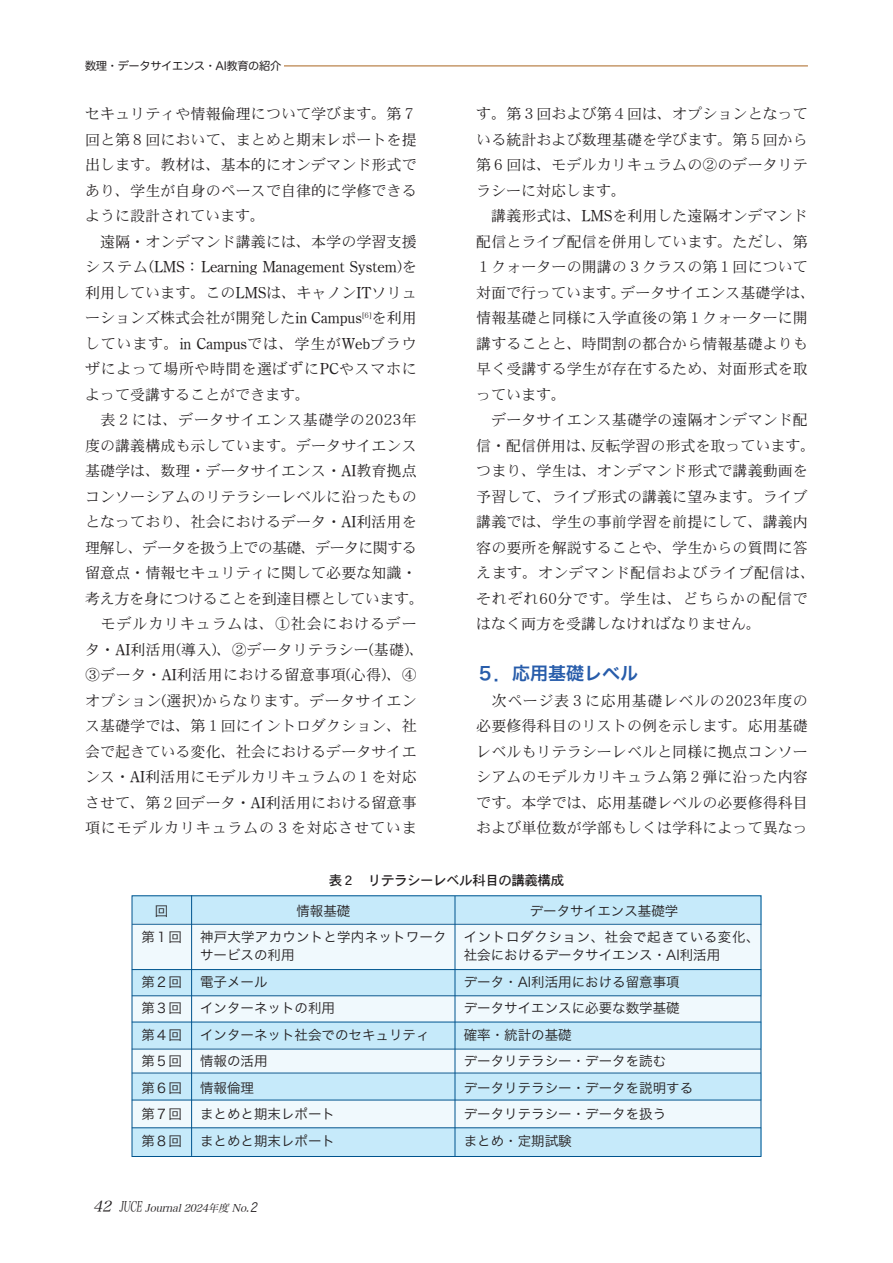
<style>
.page{position:relative;width:893px;height:1263px;background:#fff}
.page>*{position:absolute;margin:0;border:0;box-sizing:border-box;transform-origin:0 0}
.t1{font:18px "Hira Kaku Pro W6";color:#275caa}
.t2{font:15px/25.5px "DFHS Mincho W3 MP RKSJ H";letter-spacing:.005em;color:#231f20;text-align:justify}
.t3{font:15px "Century Oldstyle Roman";color:#231f20}
.t4{font:13.5px/26.5px "Hira Kaku Pro W3";color:#231f20;text-align:center}
.t5{font:13.5px/26.5px "Hira Kaku Pro W3";letter-spacing:.045em;color:#231f20}
.t6{font:13.5px "Heisei Kaku Gothic W5";letter-spacing:-.035em;color:#231f20}
.t7{font:11.25px "Hira Maru Pro W4";letter-spacing:-.035em;color:#231f20}
.t8{font:italic 10.5px "Hira Min Pro W3";color:#231f20}
.s1{font-family:"DFHS Mincho W3 MP RKSJ H"}
.s2{font-family:"Century Oldstyle Roman"}
.s3{font-size:15px}
.s4{font-style:normal;font-size:14.4px}
.s5{font-family:"Hira Kaku Pro W3";font-size:12.6px}
</style>
<div class="page">
<div style="left:132px;top:923px;width:629px;height:234px;background:#f0f9fd"></div>
<div style="left:132px;top:1128px;width:629px;height:28px;background:#c6eafa"></div>
<div style="left:132px;top:1074px;width:629px;height:25px;background:#c6eafa"></div>
<div style="left:132px;top:1022px;width:629px;height:26px;background:#c6eafa"></div>
<div style="left:132px;top:969px;width:629px;height:26px;background:#c6eafa"></div>
<div style="left:132px;top:896px;width:629px;height:27px;background:#c6eafa"></div>
<hr style="left:85px;top:66px;width:723px;height:1px;background:#a96520">
<div style="left:85px;top:60px;width:198px;height:14px;background:#fff"></div>
<hr style="left:132px;top:924px;width:629px;height:1px;background:#00548e">
<hr style="left:132px;top:969px;width:629px;height:1px;background:#00548e">
<hr style="left:132px;top:995px;width:629px;height:1px;background:#00548e">
<hr style="left:132px;top:1022px;width:629px;height:1px;background:#00548e">
<hr style="left:132px;top:1049px;width:629px;height:1px;background:#00548e">
<hr style="left:132px;top:1073px;width:629px;height:1px;background:#00548e">
<hr style="left:132px;top:1100px;width:629px;height:1px;background:#00548e">
<hr style="left:132px;top:1127px;width:629px;height:1px;background:#00548e">
<hr style="left:191px;top:895px;width:1px;height:261px;background:#00548e">
<hr style="left:455px;top:896px;width:1px;height:261px;background:#00548e">
<div style="left:132px;top:896px;width:629px;height:261px;border:1px solid #00548e"></div>
<p class="t7" style="left:85px;top:56px;width:198px">数理・データサイエンス・AI教育の紹介</p>
<p class="t2" style="left:85px;top:101px;width:333px">セキュリティや情報倫理について学びます。第７回と第８回において、まとめと期末レポートを提出します。教材は、基本的にオンデマンド形式であり、学生が自身のペースで自律的に学修できるように設計されています。</p>
<p class="t2" style="left:100px;top:229px;width:318px">遠隔・オンデマンド講義には、本学の学習支援</p>
<p class="t3" style="left:85px;top:258px;width:333px"><span class="s1">システム(</span>LMS<span class="s1">：</span>Learning Management System<span class="s1">)を</span></p>
<p class="t2" style="left:85px;top:280px;width:333px">利用しています。この<span class="s2">LMS</span>は、キャノン<span class="s2">IT</span>ソリューションズ株式会社が開発した<span class="s2">in Campus</span><sup>[</sup><sup>6</sup><sup>]</sup>を利用しています。<span class="s2">in Campus</span>では、学生が<span class="s2">Web</span>ブラウザによって場所や時間を選ばずに<span class="s2">PC</span>やスマホによって受講することができます。</p>
<p class="t2" style="left:85px;top:407px;width:341px;text-align:center">表２には、データサイエンス基礎学の2023年<br>度の講義構成も示しています。データサイエンス基礎学は、数理・データサイエンス・<span class="s2">AI</span>教育拠点コンソーシアムのリテラシーレベルに沿ったものとなっており、社会におけるデータ・<span class="s2">AI</span>利活用を理解し、データを扱う上での基礎、データに関する留意点・情報セキュリティに関して必要な知識・考え方を身につけることを到達目標としています。モデルカリキュラムは、①社会におけるデー<br>タ・<span class="s2">AI</span>利活用(導入)、②データリテラシー(基礎)、<br>③データ・<span class="s2">AI</span>利活用における留意事項(心得)、④オプション(選択)からなります。データサイエンス基礎学では、第１回にイントロダクション、社会で起きている変化、社会におけるデータサイエンス・<span class="s2">AI</span>利活用にモデルカリキュラムの１を対応させて、第２回データ・<span class="s2">AI</span>利活用における留意事項にモデルカリキュラムの３を対応させていま</p>
<p class="t2" style="left:476px;top:101px;width:333px">す。第３回および第４回は、オプションとなっている統計および数理基礎を学びます。第５回から第６回は、モデルカリキュラムの②のデータリテラシーに対応します。</p>
<p class="t2" style="left:476px;top:203px;width:341px;text-align:left;text-indent:15px">講義形式は、<span class="s2">LMS</span>を利用した遠隔オンデマンド配信とライブ配信を併用しています。ただし、第<br>１クォーターの開講の３クラスの第１回について対面で行っています。データサイエンス基礎学は、情報基礎と同様に入学直後の第１クォーターに開講することと、時間割の都合から情報基礎よりも早く受講する学生が存在するため、対面形式を取っています。</p>
<p class="t2" style="left:476px;top:407px;width:341px;text-align:left;text-indent:15px">データサイエンス基礎学の遠隔オンデマンド配信・配信併用は、反転学習の形式を取っています。つまり、学生は、オンデマンド形式で講義動画を予習して、ライブ形式の講義に望みます。ライブ講義では、学生の事前学習を前提にして、講義内容の要所を解説することや、学生からの質問に答えます。オンデマンド配信およびライブ配信は、それぞれ60分です。学生は、どちらかの配信ではなく両方を受講しなければなりません。</p>
<p class="t1" style="left:476px;top:657px;width:163px">５．応用基礎レベル</p>
<p class="t2" style="left:476px;top:688px;width:333px;text-indent:16px">次ページ表３に応用基礎レベルの2023年度の必要修得科目のリストの例を示します。応用基礎レベルもリテラシーレベルと同様に拠点コンソーシアムのモデルカリキュラム第２弾に沿った内容です。本学では、応用基礎レベルの必要修得科目および単位数が学部もしくは学科によって異なっ</p>
<p class="t4" style="left:141px;top:896px;width:42px">回<br>第１回</p>
<p class="t4" style="left:141px;top:967px;width:42px;text-align:justify">第２回第３回第４回第５回第６回第７回第８回</p>
<p class="t6" style="left:329px;top:874px;width:237px">表２ リテラシーレベル科目の講義構成</p>
<p class="t4" style="left:200px;top:896px;width:248px">情報基礎<br>神戸大学アカウントと学内ネットワーク</p>
<p class="t4" style="left:200px;top:941px;width:231px;text-align:left">サービスの利用<br>電子メール<br>インターネットの利用<br>インターネット社会でのセキュリティ情報の活用<br>情報倫理<br>まとめと期末レポート<br>まとめと期末レポート</p>
<p class="t5" style="left:464px;top:896px;width:297px;text-indent:66px">データサイエンス基礎学<br>イントロダクション、社会で起きている変化、</p>
<p class="t4" style="left:464px;top:941px;width:258px;text-align:left">社会におけるデータサイエンス・AI利活用データ・AI利活用における留意事項<br>データサイエンスに必要な数学基礎<br>確率・統計の基礎<br>データリテラシー・データを読む<br>データリテラシー・データを説明する<br>データリテラシー・データを扱う<br>まとめ・定期試験</p>
<p class="t8" style="left:93px;top:1199px;width:169px"><span class="s3">42</span> <span class="s4">JUCE</span> Journal 2024年度 No.<span class="s5">2</span></p>
</div>
